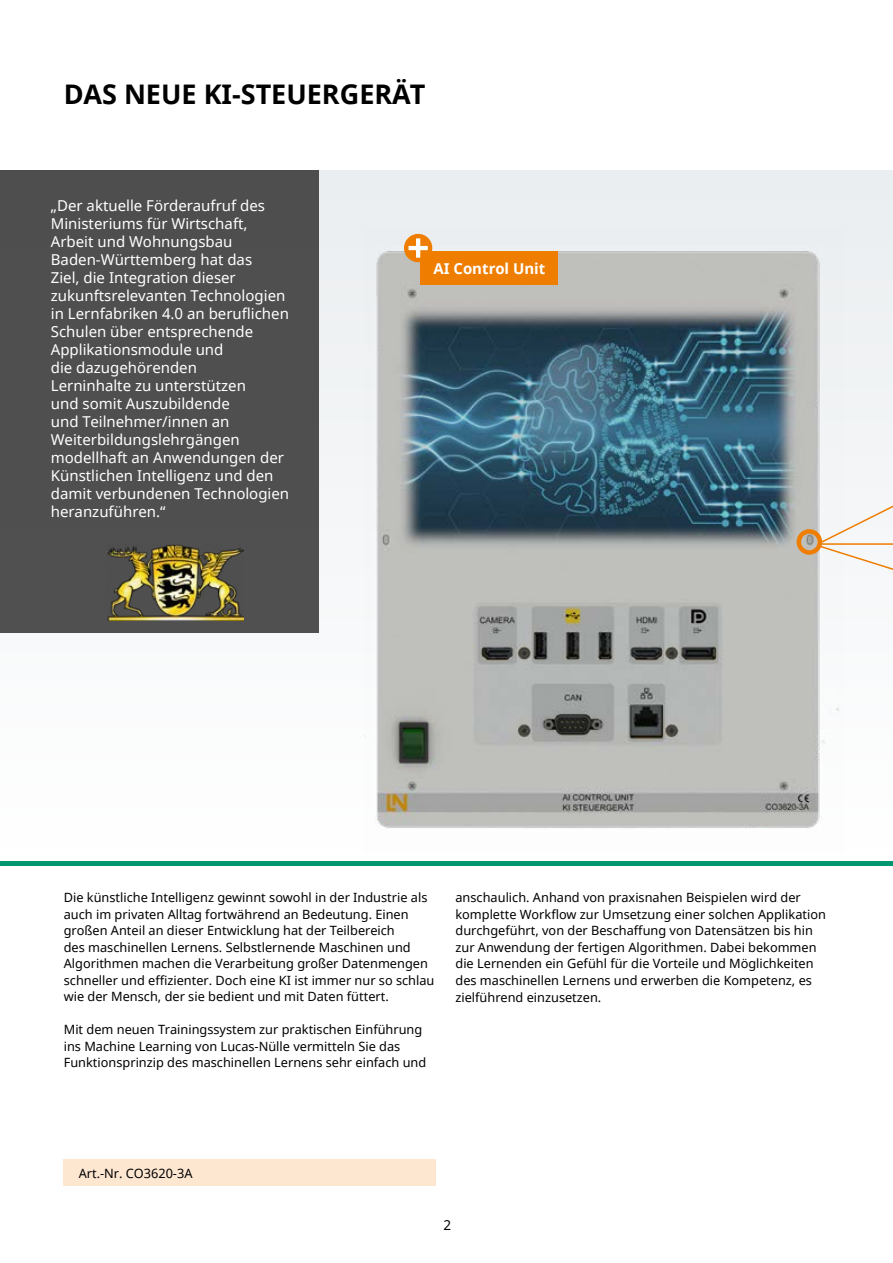
<style>
.page{position:relative;width:893px;height:1263px;background:#fff}
.page>*{position:absolute;margin:0;border:0;box-sizing:border-box;transform-origin:0 0}
.t1{font:700 27px "Noto Sans";color:#000}
.t2{font:15px/18px "Noto Sans";color:#fff}
.t3{font:700 15px "Noto Sans";color:#fff}
.t4{font:13.5px "Noto Sans";color:#000}
.t5{font:12.75px/16.5px "Noto Sans";color:#000}
</style>
<div class="page">
<div style="left:0;top:170px;width:893px;height:691px;background:linear-gradient(to bottom,#eaeef0,#fefefe)"></div>
<hr style="left:0;top:861px;width:893px;height:4px;background:#009770">
<div style="left:64px;top:1160px;width:372px;height:26px;background:#fee7d1"></div>
<div style="left:0;top:170px;width:319px;height:462px;background:#4f4f4f"></div>
<img style="left:107px;top:544px;width:136px;height:76px">
<img style="left:364px;top:230px;width:480px;height:624px">
<div style="left:421px;top:251px;width:137px;height:33px;background:#ef7d00"></div>
<div style="left:404px;top:234px;width:28px;height:28px;background:#ef7d00;border-radius:50%"></div>
<svg style="left:408px;top:238px;width:20px;height:20px"></svg>
<div style="left:797px;top:529px;width:25px;height:26px;border:4px solid #ef7d00;border-radius:50%"></div>
<div style="left:818px;top:269px;width:75px;height:456px;background:#f3f5f6"></div>
<hr style="left:821px;top:543px;width:72px;height:2px;background:#ef7d00">
<h1 class="t1" style="left:64px;top:75px;width:363px">DAS NEUE KI-STEUERGERÄT</h1>
<p class="t2" style="left:51px;top:196px;width:240px">„Der aktuelle Förderaufruf des<br>Ministeriums für Wirtschaft,<br>Arbeit und Wohnungsbau<br>Baden-Württemberg hat das<br>Ziel, die Integration dieser zukunftsrelevanten Technologien in Lernfabriken 4.0 an beruflichen<br>Schulen über entsprechende<br>Applikationsmodule und<br>die dazugehörenden<br>Lerninhalte zu unterstützen<br>und somit Auszubildende<br>und Teilnehmer/innen an<br>Weiterbildungslehrgängen modellhaft an Anwendungen der<br>Künstlichen Intelligenz und den damit verbundenen Technologien heranzuführen.“</p>
<p class="t3" style="left:433px;top:258px;width:114px">AI Control Unit</p>
<p class="t5" style="left:64px;top:889px;width:372px">Die künstliche Intelligenz gewinnt sowohl in der Industrie als auch im privaten Alltag fortwährend an Bedeutung. Einen großen Anteil an dieser Entwicklung hat der Teilbereich<br>des maschinellen Lernens. Selbstlernende Maschinen und Algorithmen machen die Verarbeitung großer Datenmengen schneller und effizienter. Doch eine KI ist immer nur so schlau wie der Mensch, der sie bedient und mit Daten füttert.</p>
<p class="t5" style="left:64px;top:1021px;width:364px">Mit dem neuen Trainingssystem zur praktischen Einführung ins Machine Learning von Lucas-Nülle vermitteln Sie das<br>Funktionsprinzip des maschinellen Lernens sehr einfach und</p>
<p class="t5" style="left:455px;top:889px;width:372px">anschaulich. Anhand von praxisnahen Beispielen wird der komplette Workflow zur Umsetzung einer solchen Applikation durchgeführt, von der Beschaffung von Datensätzen bis hin zur Anwendung der fertigen Algorithmen. Dabei bekommen die Lernenden ein Gefühl für die Vorteile und Möglichkeiten des maschinellen Lernens und erwerben die Kompetenz, es zielführend einzusetzen.</p>
<p class="t5" style="left:79px;top:1164px;width:115px">Art.-Nr. CO3620-3A</p>
<p class="t4" style="left:443px;top:1216px;width:9px">2</p>
</div>
